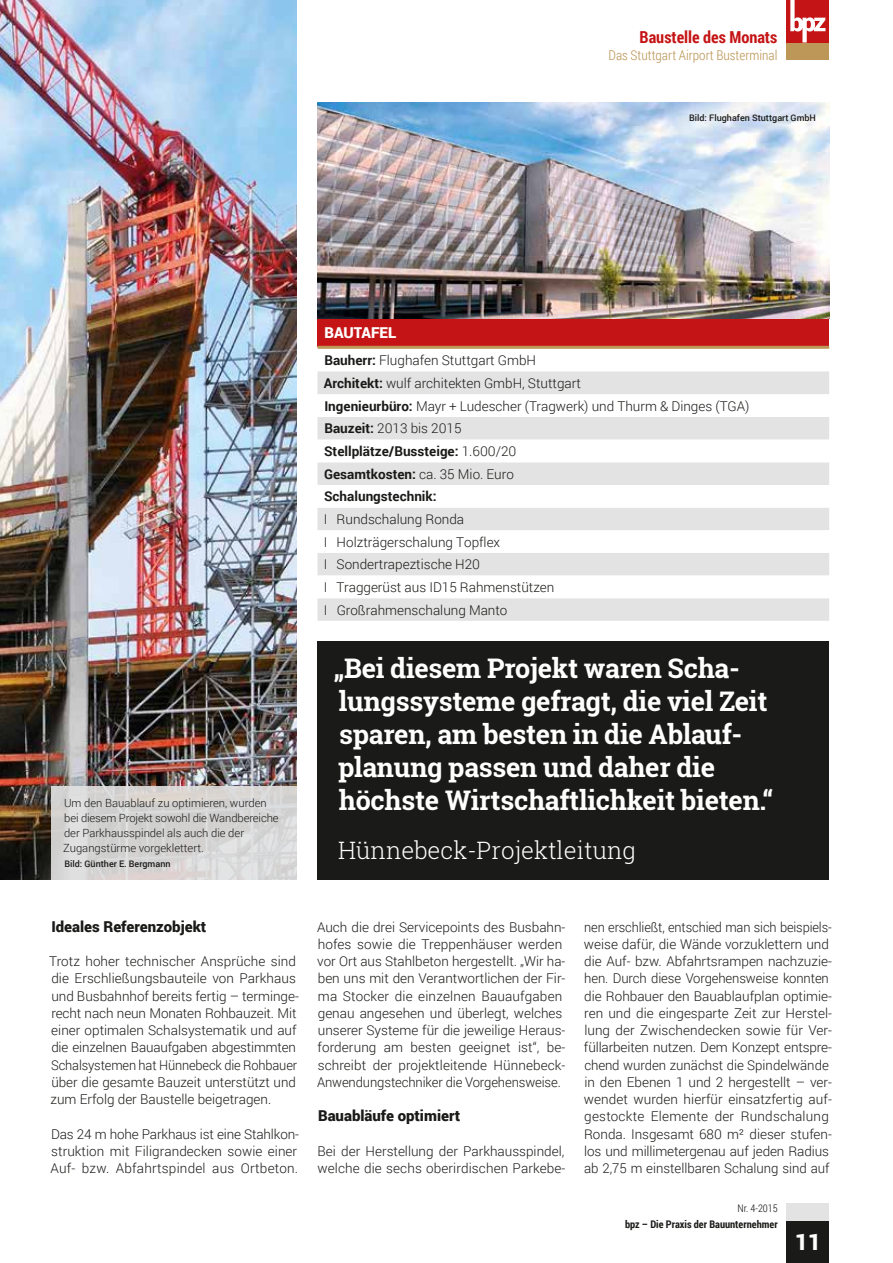
<style>
.page{position:relative;width:893px;height:1263px;background:#fff}
.page>*{position:absolute;margin:0;border:0;box-sizing:border-box;transform-origin:0 0}
.t1{font:700 27px/33px "Roboto Slab";letter-spacing:-.01em;color:#fff}
.t2{font:300 24px "Roboto Slab";color:#fff}
.t3{font:900 22.5px "Roboto";color:#fff}
.t4{font:700 16.5px "Roboto Condensed";color:#c51415}
.t5{font:900 15px "Roboto";color:#1a1a18}
.t6{font:900 15px "Roboto";color:#fff}
.t7{font:300 13.5px/17.2px "Roboto";color:#1a1a18}
.t8{font:300 13.5px/17.2px "Roboto";color:#1a1a18;scale:.95 1}
.t9{font:300 13.5px "Roboto Condensed";color:#bc9758}
.t10{font:300 11.25px/15px "Roboto";color:#1a1a18}
.t11{font:700 10.5px "Roboto Condensed";color:#1a1a18}
.t12{font:300 10.5px "Roboto Condensed";color:#1a1a18}
.t13{font:500 9px "Roboto";color:#1a1a18}
.s1{font-weight:700}
</style>
<div class="page">
<div style="left:317px;top:641px;width:512px;height:239px;background:#1a1a18"></div>
<div style="left:317px;top:319px;width:512px;height:28px;background:#c51415"></div>
<div style="left:317px;top:371px;width:512px;height:23px;background:#e3e3e3"></div>
<svg style="left:317px;top:417px;width:512px;height:204px;fill:#e3e3e3"></svg>
<hr style="left:317px;top:346px;width:512px;height:3px;background:#bc9758">
<img style="left:317px;top:102px;width:512px;height:217px">
<img style="left:0;top:0;width:296px;height:880px">
<div style="left:51px;top:787px;width:245px;height:93px;background:linear-gradient(to right,#d5d4d3,#d8d7d7)"></div>
<div style="left:787px;top:1220px;width:42px;height:43px;background:#1a1a18"></div>
<div style="left:787px;top:43px;width:42px;height:17px;background:#bc9758"></div>
<div style="left:787px;top:0;width:42px;height:43px;background:#c51415"></div>
<svg style="left:790px;top:0;width:35px;height:43px"></svg>
<div style="left:787px;top:1203px;width:42px;height:17px;background:#e3e3e3"></div>
<p class="t4" style="left:639px;top:25px;width:139px">Baustelle des Monats</p>
<p class="t9" style="left:608px;top:45px;width:170px">Das Stuttgart Airport Busterminal</p>
<p class="t13" style="left:689px;top:112px;width:128px">Bild: Flughafen Stuttgart GmbH</p>
<p class="t10" style="left:63px;top:795px;width:217px">Um den Bauablauf zu optimieren, wurden bei diesem Projekt sowohl die Wandbereiche der Parkhausspindel als auch die der Zugangstürme vorgeklettert.</p>
<p class="t13" style="left:64px;top:857px;width:108px">Bild: Günther E. Bergmann</p>
<p class="t6" style="left:324px;top:322px;width:73px">BAUTAFEL</p>
<p class="t7" style="left:324px;top:348px;width:427px;line-height:22.6px"><span class="s1">Bauherr:</span> Flughafen Stuttgart GmbH<br><span class="s1">Architekt:</span> wulf architekten GmbH, Stuttgart<br><span class="s1">Ingenieurbüro:</span> Mayr + Ludescher (Tragwerk) und Thurm &amp; Dinges (TGA)<br><span class="s1">Bauzeit:</span> 2013 bis 2015<br><span class="s1">Stellplätze/Bussteige:</span> 1.600/20<br><span class="s1">Gesamtkosten:</span> ca. 35 Mio. Euro<br><span class="s1">Schalungstechnik:</span></p>
<p class="t7" style="left:324px;top:507px;width:232px;line-height:22.6px">I Rundschalung Ronda<br>I Holzträgerschalung Topflex<br>I Sondertrapeztische H20<br>I Traggerüst aus ID15 Rahmenstützen<br>I Großrahmenschalung Manto</p>
<h1 class="t1" style="left:333px;top:652px;width:441px">„Bei diesem Projekt waren Scha&shy;lungssysteme gefragt, die viel Zeit sparen, am besten in die Ablauf&shy;planung passen und daher die höchste Wirtschaftlichkeit bieten.“</h1>
<h2 class="t2" style="left:338px;top:833px;width:299px">Hünnebeck-Projektleitung</h2>
<p class="t5" style="left:51px;top:916px;width:156px">Ideales Referenzobjekt</p>
<p class="t7" style="left:49px;top:952px;width:251px">Trotz hoher technischer Ansprüche sind die Erschließungsbauteile von Parkhaus und Busbahnhof bereits fertig – terminge&shy;recht nach neun Monaten Rohbauzeit. Mit einer optimalen Schalsystematik und auf die einzelnen Bauaufgaben abgestimmten Schalsystemen hat Hünnebeck die Rohbauer über die gesamte Bauzeit unterstützt und zum Erfolg der Baustelle beigetragen.</p>
<p class="t7" style="left:51px;top:1125px;width:250px">Das 24 m hohe Parkhaus ist eine Stahlkon&shy;struktion mit Filigrandecken sowie einer<br>Auf- bzw. Abfahrtspindel aus Ortbeton.</p>
<p class="t7" style="left:317px;top:918px;width:250px">Auch die drei Servicepoints des Busbahn&shy;hofes sowie die Treppenhäuser werden vor Ort aus Stahlbeton hergestellt. „Wir ha&shy;ben uns mit den Verantwortlichen der Fir&shy;ma Stocker die einzelnen Bauaufgaben genau angesehen und überlegt, welches unserer Systeme für die jeweilige Heraus&shy;forderung am besten geeignet ist“, be&shy;schreibt der projektleitende Hünnebeck-Anwendungstechniker die Vorgehensweise.</p>
<p class="t5" style="left:318px;top:1105px;width:144px">Bauabläufe optimiert</p>
<p class="t7" style="left:317px;top:1142px;width:249px">Bei der Herstellung der Parkhausspindel, welche die sechs oberirdischen Parkebe-</p>
<p class="t8" style="left:584px;top:918px;width:263px">nen erschließt, entschied man sich beispiels&shy;weise dafür, die Wände vorzuklettern und die Auf- bzw. Abfahrtsrampen nachzuzie&shy;hen. Durch diese Vorgehensweise konnten die Rohbauer den Bauablaufplan optimie&shy;ren und die eingesparte Zeit zur Herstel&shy;lung der Zwischendecken sowie für Ver&shy;füllarbeiten nutzen. Dem Konzept entspre&shy;chend wurden zunächst die Spindelwände in den Ebenen 1 und 2 hergestellt – ver&shy;wendet wurden hierfür einsatzfertig auf&shy;gestockte Elemente der Rundschalung Ronda. Insgesamt 680 m² dieser stufen&shy;los und millimetergenau auf jeden Radius ab 2,75 m einstellbaren Schalung sind auf</p>
<p class="t12" style="left:737px;top:1201px;width:42px">Nr. 4-2015</p>
<p class="t11" style="left:625px;top:1217px;width:154px">bpz – Die Praxis der Bauunternehmer</p>
<h3 class="t3" style="left:795px;top:1226px;width:28px">11</h3>
</div>
